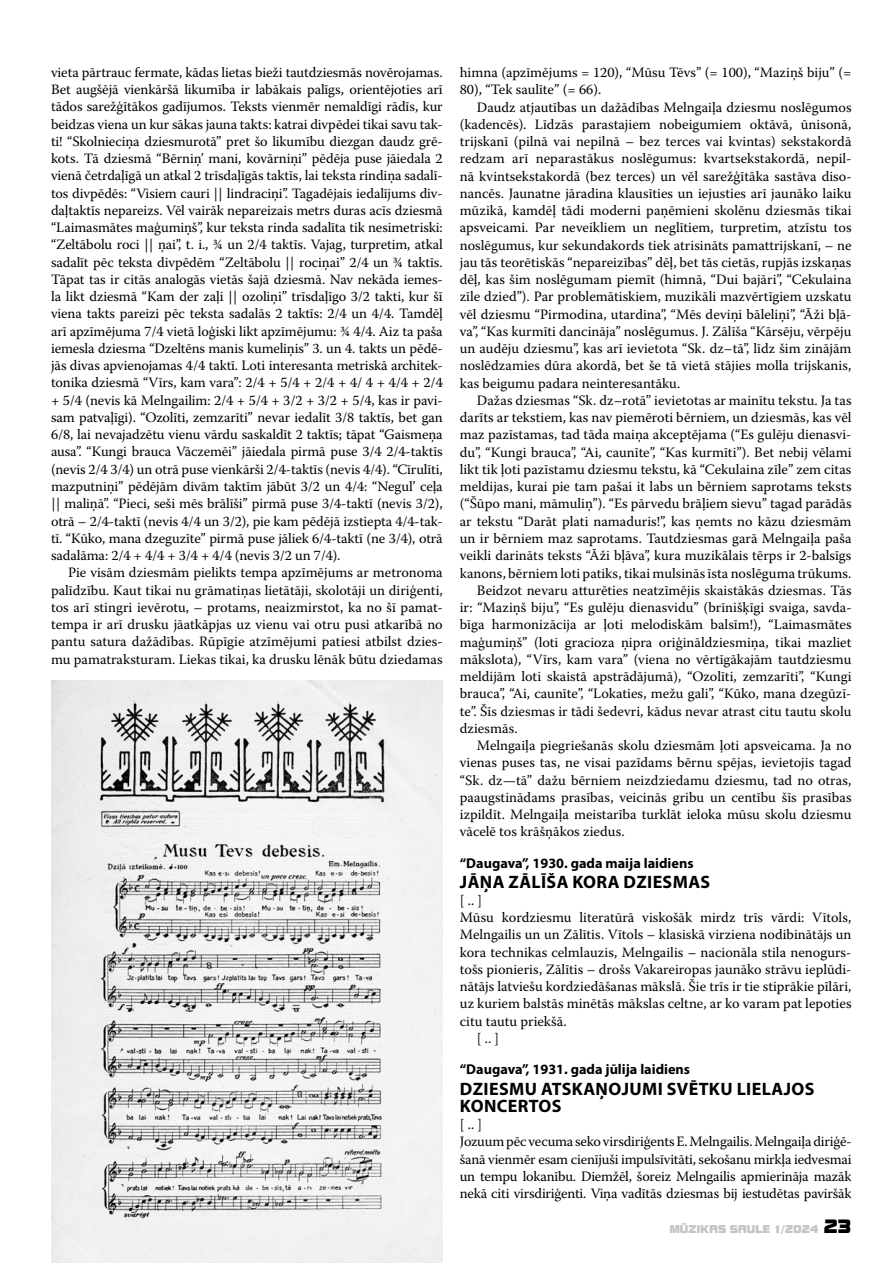
<style>
.page{position:relative;width:893px;height:1263px;background:#fff}
.page>*{position:absolute;margin:0;border:0;box-sizing:border-box;transform-origin:0 0}
.t1{font:700 18px/17.2px "Myriad Pro";letter-spacing:.02em;color:#000}
.t2{font:14.25px/17.2px "Warnock Pro";color:#000;text-align:justify}
.t3{font:700 14.25px "Myriad Pro";color:#000}
.t4{font:10.5px "Bolt Bold LAT";letter-spacing:.02em;color:#c3c3c3}
.s1{font-size:18px;color:#000}
</style>
<div class="page">
<img style="left:51px;top:680px;width:391px;height:583px">
<p class="t2" style="left:51px;top:63px;width:393px">vieta pārtrauc fermate, kādas lietas bieži tautdziesmās novērojamas.<br>Bet augšējā vienkāršā likumība ir labākais palīgs, orientējoties arī tādos sarežģītākos gadījumos. Teksts vienmēr nemaldīgi rādīs, kur beidzas viena un kur sākas jauna takts: katrai divpēdei tikai savu tak&shy;ti! “Skolnieciņa dziesmurotā” pret šo likumību diezgan daudz grē&shy;kots. Tā dziesmā “Bērniņ’ mani, kovārniņi” pēdēja puse jāiedala 2 vienā četrdaļīgā un atkal 2 trīsdaļīgās taktīs, lai teksta rindiņa sadalī&shy;tos divpēdēs: “Visiem cauri || lindraciņi”. Tagadējais iedalījums div&shy;daļtaktīs nepareizs. Vēl vairāk nepareizais metrs duras acīs dziesmā “Laimasmātes maģumiņš”, kur teksta rinda sadalīta tik nesimetriski: “Zeltābolu roci || ņai”, t. i., ¾ un 2/4 taktīs. Vajag, turpretim, atkal sadalīt pēc teksta divpēdēm “Zeltābolu || rociņai” 2/4 un ¾ taktīs.<br>Tāpat tas ir citās analogās vietās šajā dziesmā. Nav nekāda iemes&shy;la likt dziesmā “Kam der zaļi || ozoliņi” trīsdaļīgo 3/2 takti, kur šī viena takts pareizi pēc teksta sadalās 2 taktīs: 2/4 un 4/4. Tamdēļ arī apzīmējuma 7/4 vietā loģiski likt apzīmējumu: ¾ 4/4. Aiz ta paša iemesla dziesma “Dzeltēns manis kumeliņis” 3. un 4. takts un pēdē&shy;jās divas apvienojamas 4/4 taktī. Loti interesanta metriskā architek&shy;tonika dziesmā “Vīrs, kam vara”: 2/4 + 5/4 + 2/4 + 4/ 4 + 4/4 + 2/4 + 5/4 (nevis kā Melngailim: 2/4 + 5/4 + 3/2 + 3/2 + 5/4, kas ir pavi&shy;sam patvaļīgi). “Ozolīti, zemzarīti” nevar iedalīt 3/8 taktīs, bet gan 6/8, lai nevajadzētu vienu vārdu saskaldīt 2 taktīs; tāpat “Gaismeņa ausa”. “Kungi brauca Vāczemēi” jāiedala pirmā puse 3/4 2/4-taktīs (nevis 2/4 3/4) un otrā puse vienkārši 2/4-taktīs (nevis 4/4). “Cīrulīti, mazputniņi” pēdējām divām taktīm jābūt 3/2 un 4/4: “Negul’ ceļa || maliņā”. “Pieci, seši mēs brālīši” pirmā puse 3/4-taktī (nevis 3/2), otrā – 2/4-taktī (nevis 4/4 un 3/2), pie kam pēdējā izstiepta 4/4-tak&shy;tī. “Kūko, mana dzeguzīte” pirmā puse jāliek 6/4-taktī (ne 3/4), otrā sadalāma: 2/4 + 4/4 + 3/4 + 4/4 (nevis 3/2 un 7/4).</p>
<p class="t2" style="left:51px;top:564px;width:393px;text-indent:17px">Pie visām dziesmām pielikts tempa apzīmējums ar metronoma palīdzību. Kaut tikai nu grāmatiņas lietātāji, skolotāji un diriģenti, tos arī stingri ievērotu, – protams, neaizmirstot, ka no šī pamat&shy;tempa ir arī drusku jāatkāpjas uz vienu vai otru pusi atkarībā no pantu satura dažādības. Rūpīgie atzīmējumi patiesi atbilst dzies&shy;mu pamatraksturam. Liekas tikai, ka drusku lēnāk būtu dziedamas</p>
<p class="t2" style="left:460px;top:63px;width:393px">himna (apzīmējums = 120), “Mūsu Tēvs” (= 100), “Maziņš biju” (=<br>80), “Tek saulīte” (= 66).</p>
<p class="t2" style="left:460px;top:98px;width:393px;text-indent:17px">Daudz atjautības un dažādības Melngaiļa dziesmu noslēgumos (kadencēs). Līdzās parastajiem nobeigumiem oktāvā, ūnisonā, trijskanī (pilnā vai nepilnā – bez terces vai kvintas) sekstakordā redzam arī neparastākus noslēgumus: kvartsekstakordā, nepil&shy;nā kvintsekstakordā (bez terces) un vēl sarežģītāka sastāva diso&shy;nancēs. Jaunatne jāradina klausīties un iejusties arī jaunāko laiku mūzikā, kamdēļ tādi moderni paņēmieni skolēnu dziesmās tikai apsveicami. Par neveikliem un neglītiem, turpretim, atzīstu tos noslēgumus, kur sekundakords tiek atrisināts pamattrijskanī, – ne jau tās teorētiskās “nepareizības” dēļ, bet tās cietās, rupjās izskaņas dēļ, kas šim noslēgumam piemīt (himnā, “Dui bajāri”, “Cekulaina zīle dzied”). Par problemātiskiem, muzikāli mazvērtīgiem uzskatu vēl dziesmu “Pirmodina, utardina”, “Mēs deviņi bāleliņi”, “Āži bļā&shy;va”, “Kas kurmīti dancināja” noslēgumus. J. Zālīša “Kārsēju, vērpēju un audēju dziesmu”, kas arī ievietota “Sk. dz–tā”, līdz šim zinājām noslēdzamies dūra akordā, bet še tā vietā stājies molla trijskanis, kas beigumu padara neinteresantāku.</p>
<p class="t2" style="left:477px;top:391px;width:376px">Dažas dziesmas “Sk. dz–rotā” ievietotas ar mainītu tekstu. Ja tas</p>
<p class="t2" style="left:460px;top:409px;width:393px">darīts ar tekstiem, kas nav piemēroti bērniem, un dziesmās, kas vēl</p>
<p class="t2" style="left:460px;top:426px;width:393px">maz pazīstamas, tad tāda maiņa akceptējama (“Es gulēju dienasvi-</p>
<p class="t2" style="left:460px;top:443px;width:393px">du”, “Kungi brauca”, “Ai, caunīte”, “Kas kurmīti”). Bet nebij vēlami</p>
<p class="t2" style="left:460px;top:460px;width:393px">likt tik ļoti pazīstamu dziesmu tekstu, kā “Cekulaina zīle” zem citas</p>
<p class="t2" style="left:460px;top:478px;width:393px">meldijas, kurai pie tam pašai it labs un bērniem saprotams teksts</p>
<p class="t2" style="left:460px;top:495px;width:393px">(“Šūpo mani, māmuliņ”). “Es pārvedu brāļiem sievu” tagad parādās</p>
<p class="t2" style="left:460px;top:512px;width:393px">ar tekstu “Darāt plati namaduris!”, kas ņemts no kāzu dziesmām</p>
<p class="t2" style="left:460px;top:529px;width:393px">un ir bērniem maz saprotams. Tautdziesmas garā Melngaiļa paša</p>
<p class="t2" style="left:460px;top:547px;width:393px">veikli darināts teksts “Āži bļāva”, kura muzikālais tērps ir 2-balsīgs</p>
<p class="t2" style="left:460px;top:564px;width:393px">kanons, bērniem loti patiks, tikai mulsinās īsta noslēguma trūkums.</p>
<p class="t2" style="left:477px;top:581px;width:376px">Beidzot nevaru atturēties neatzīmējis skaistākās dziesmas. Tās</p>
<p class="t2" style="left:460px;top:598px;width:393px">ir: “Maziņš biju”, “Es gulēju dienasvidu” (brīnišķīgi svaiga, savda-</p>
<p class="t2" style="left:460px;top:616px;width:393px">bīga harmonizācija ar ļoti melodiskām balsīm!), “Laimasmātes</p>
<p class="t2" style="left:460px;top:633px;width:393px">maģumiņš” (loti gracioza ņipra oriģināldziesmiņa, tikai mazliet</p>
<p class="t2" style="left:460px;top:650px;width:393px">mākslota), “Vīrs, kam vara” (viena no vērtīgākajām tautdziesmu</p>
<p class="t2" style="left:460px;top:667px;width:393px">meldijām loti skaistā apstrādājumā), “Ozolīti, zemzarīti”, “Kungi</p>
<p class="t2" style="left:460px;top:685px;width:393px">brauca”, “Ai, caunīte”, “Lokaties, mežu gali”, “Kūko, mana dzegūzī-</p>
<p class="t2" style="left:460px;top:702px;width:393px">te”. Šīs dziesmas ir tādi šedevri, kādus nevar atrast citu tautu skolu</p>
<p class="t2" style="left:460px;top:719px;width:60px">dziesmās.</p>
<p class="t2" style="left:477px;top:736px;width:376px">Melngaiļa piegriešanās skolu dziesmām ļoti apsveicama. Ja no</p>
<p class="t2" style="left:460px;top:754px;width:393px">vienas puses tas, ne visai pazīdams bērnu spējas, ievietojis tagad</p>
<p class="t2" style="left:460px;top:771px;width:393px">“Sk. dz—tā” dažu bērniem neizdziedamu dziesmu, tad no otras,</p>
<p class="t2" style="left:460px;top:788px;width:393px">paaugstinādams prasības, veicinās gribu un centību šīs prasības</p>
<p class="t2" style="left:460px;top:806px;width:393px">izpildīt. Melngaiļa meistarība turklāt ieloka mūsu skolu dziesmu</p>
<p class="t2" style="left:460px;top:823px;width:167px">vācelē tos krāšņākos ziedus.</p>
<p class="t3" style="left:460px;top:855px;width:235px">“Daugava”, 1930. gada maija laidiens</p>
<p class="t1" style="left:460px;top:873px;width:252px">JĀŅA ZĀLĪŠA KORA DZIESMAS</p>
<p class="t2" style="left:460px;top:891px;width:24px">[ .. ]</p>
<p class="t2" style="left:460px;top:908px;width:393px">Mūsu kordziesmu literatūrā viskošāk mirdz trīs vārdi: Vītols,</p>
<p class="t2" style="left:460px;top:926px;width:393px">Melngailis un un Zālītis. Vītols – klasiskā virziena nodibinātājs un</p>
<p class="t2" style="left:460px;top:943px;width:393px">kora technikas celmlauzis, Melngailis – nacionāla stila nenogurs-</p>
<p class="t2" style="left:460px;top:960px;width:393px">tošs pionieris, Zālītis – drošs Vakareiropas jaunāko strāvu ieplūdi-</p>
<p class="t2" style="left:460px;top:978px;width:393px">nātājs latviešu kordziedāšanas mākslā. Šie trīs ir tie stiprākie pīlāri,</p>
<p class="t2" style="left:460px;top:995px;width:393px">uz kuriem balstās minētās mākslas celtne, ar ko varam pat lepoties</p>
<p class="t2" style="left:460px;top:1012px;width:109px">citu tautu priekšā.</p>
<p class="t2" style="left:477px;top:1029px;width:24px">[ .. ]</p>
<p class="t3" style="left:460px;top:1062px;width:232px">“Daugava”, 1931. gada jūlija laidiens</p>
<p class="t1" style="left:460px;top:1080px;width:356px">DZIESMU ATSKAŅOJUMI SVĒTKU LIELAJOS<br>KONCERTOS</p>
<p class="t2" style="left:460px;top:1115px;width:393px;text-align:left">[ .. ]<br>Jozuum pēc vecuma seko virsdiriģents E. Melngailis. Melngaiļa diriģē&shy;šanā vienmēr esam cienījuši impulsīvitāti, sekošanu mirkļa iedvesmai un tempu lokanību. Diemžēl, šoreiz Melngailis apmierināja mazāk nekā citi virsdiriģenti. Viņa vadītās dziesmas bij iestudētas paviršāk</p>
<p class="t4" style="left:670px;top:1224px;width:183px">MŪZIKAS SAULE 1/2024 <span class="s1">23</span></p>
</div>
